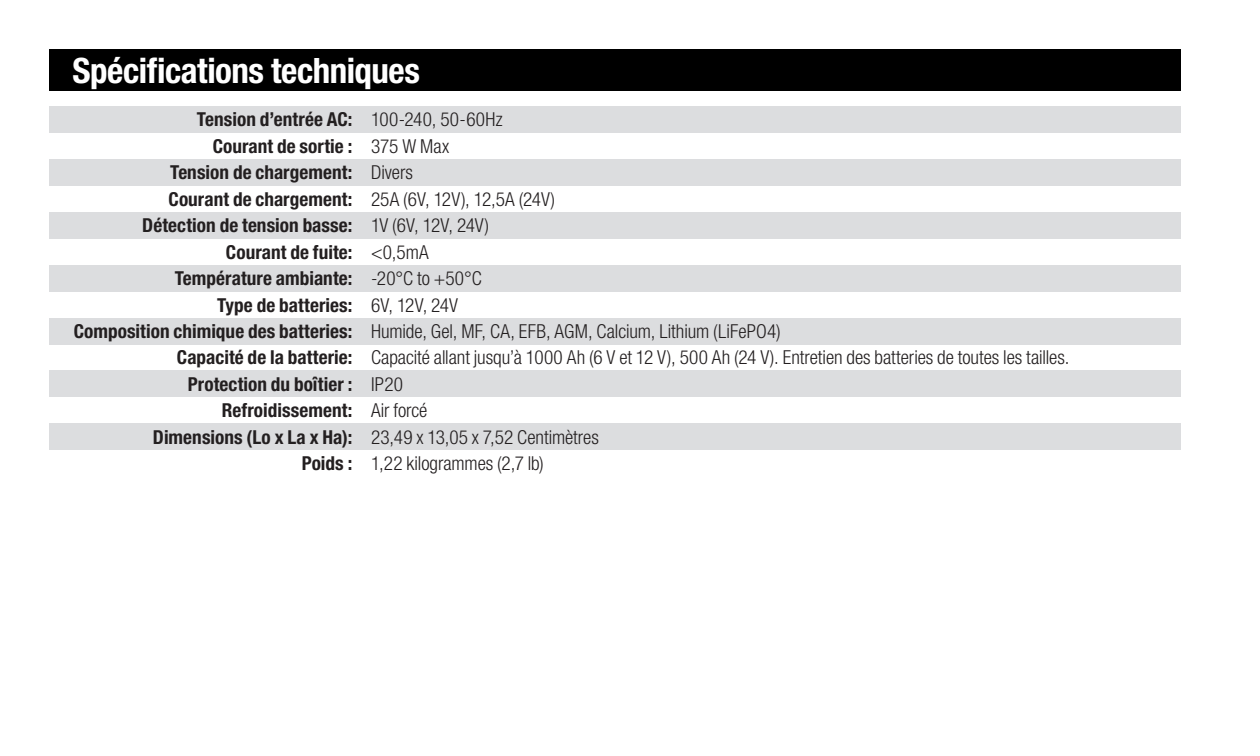
<style>
.page{position:relative;width:1260px;height:756px;background:#fff}
.page>*{position:absolute;margin:0;border:0;box-sizing:border-box;transform-origin:0 0}
.t1{font:700 condensed 35px "Helvetica Neue LTW1 G";letter-spacing:-.015em;color:#fff}
.t2{font:300 condensed 19.25px "Helvetica Neue LTW1 G";color:#231f20}
.t3{font:700 condensed 19.25px "Helvetica Neue LTW1 G";letter-spacing:.005em;color:#231f20}
</style>
<div class="page">
<div style="left:50px;top:106px;width:1131px;height:27px;background:#dcdddf"></div>
<div style="left:50px;top:212px;width:1131px;height:27px;background:#dcdddf"></div>
<div style="left:50px;top:318px;width:1131px;height:26px;background:#dcdddf"></div>
<div style="left:50px;top:424px;width:1131px;height:26px;background:#dcdddf"></div>
<div style="left:50px;top:159px;width:1131px;height:27px;background:#dcdddf"></div>
<div style="left:50px;top:265px;width:1131px;height:26px;background:#dcdddf"></div>
<div style="left:50px;top:371px;width:1131px;height:26px;background:#dcdddf"></div>
<div style="left:50px;top:50px;width:1131px;height:41px;background:#000"></div>
<p class="t1" style="left:72px;top:49px;width:349px">Spécifications techniques</p>
<p class="t2" style="left:371px;top:108px;width:133px">100-240, 50-60Hz</p>
<p class="t3" style="left:197px;top:108px;width:157px">Tension d’entrée AC:</p>
<p class="t3" style="left:213px;top:135px;width:141px">Courant de sortie :</p>
<p class="t2" style="left:371px;top:135px;width:80px">375 W Max</p>
<p class="t3" style="left:170px;top:161px;width:184px">Tension de chargement:</p>
<p class="t2" style="left:371px;top:161px;width:43px">Divers</p>
<p class="t3" style="left:169px;top:187px;width:185px">Courant de chargement:</p>
<p class="t2" style="left:371px;top:188px;width:186px">25A (6V, 12V), 12,5A (24V)</p>
<p class="t3" style="left:142px;top:214px;width:212px">Détection de tension basse:</p>
<p class="t2" style="left:371px;top:214px;width:120px">1V (6V, 12V, 24V)</p>
<p class="t3" style="left:226px;top:240px;width:128px">Courant de fuite:</p>
<p class="t2" style="left:371px;top:241px;width:59px">&lt;0,5mA</p>
<p class="t3" style="left:175px;top:267px;width:179px">Température ambiante:</p>
<p class="t2" style="left:371px;top:267px;width:112px">-20°C to +50°C</p>
<p class="t3" style="left:217px;top:293px;width:137px">Type de batteries:</p>
<p class="t2" style="left:371px;top:293px;width:89px">6V, 12V, 24V</p>
<p class="t3" style="left:74px;top:320px;width:280px">Composition chimique des batteries:</p>
<p class="t2" style="left:371px;top:320px;width:411px">Humide, Gel, MF, CA, EFB, AGM, Calcium, Lithium (LiFePO4)</p>
<p class="t3" style="left:177px;top:346px;width:177px">Capacité de la batterie:</p>
<p class="t2" style="left:371px;top:346px;width:700px">Capacité allant jusqu’à 1000 Ah (6 V et 12 V), 500 Ah (24 V). Entretien des batteries de toutes les tailles.</p>
<p class="t3" style="left:188px;top:372px;width:166px">Protection du boîtier :</p>
<p class="t2" style="left:371px;top:373px;width:34px">IP20</p>
<p class="t3" style="left:222px;top:399px;width:132px">Refroidissement:</p>
<p class="t2" style="left:371px;top:399px;width:58px">Air forcé</p>
<p class="t3" style="left:153px;top:425px;width:201px">Dimensions (Lo x La x Ha):</p>
<p class="t2" style="left:371px;top:426px;width:229px">23,49 x 13,05 x 7,52 Centimètres</p>
<p class="t3" style="left:302px;top:452px;width:52px">Poids :</p>
<p class="t2" style="left:371px;top:452px;width:174px">1,22 kilogrammes (2,7 lb)</p>
</div>
